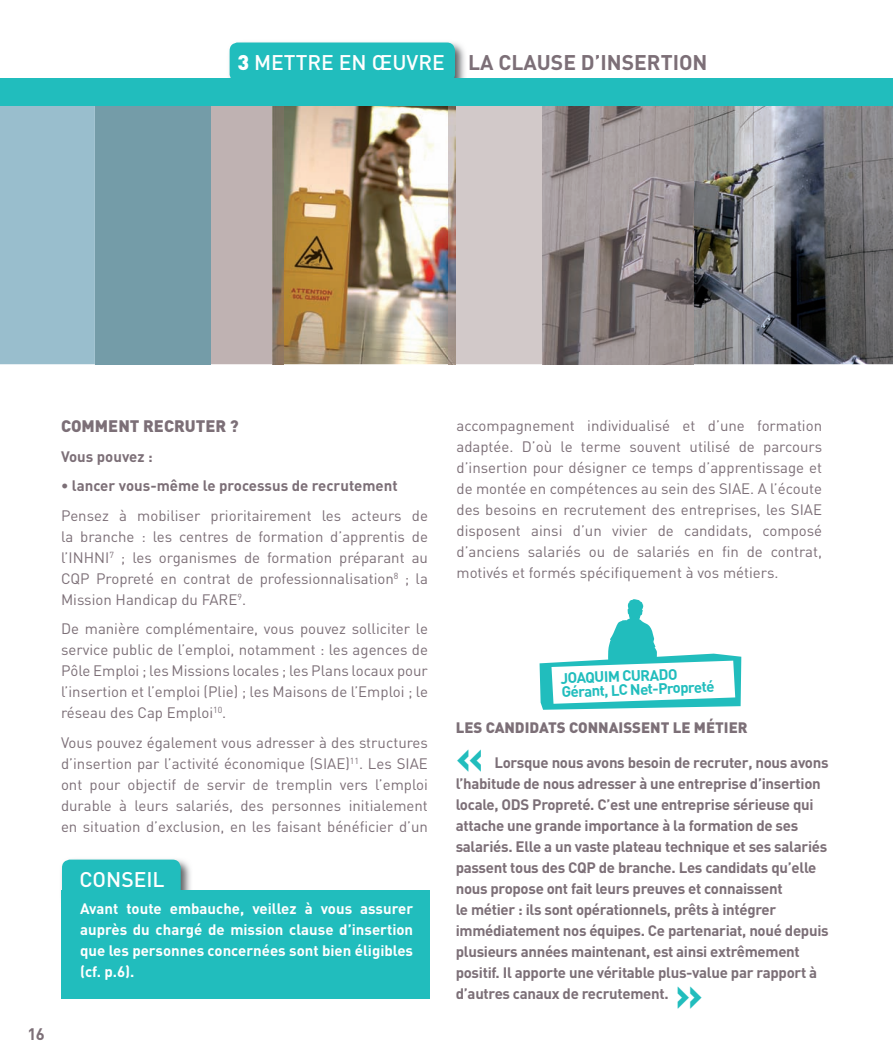
<style>
.page{position:relative;width:893px;height:1063px;background:#fff}
.page>*{position:absolute;margin:0;border:0;box-sizing:border-box;transform-origin:0 0}
.t1{font:700 45px "DIN";color:#21bdbd}
.t2{font:700 21px "DIN";color:#7c6f77}
.t3{font:500 21px "DIN";color:#fff}
.t4{font:900 16.5px "DIN";color:#7c6f77}
.t5{font:700 16.5px "DIN";color:#7c6f77}
.t6{font:15px/21px "DIN";color:#7c6f77;text-align:justify}
.t7{font:700 15px/21px "DIN";letter-spacing:-.02em;color:#7c6f77}
.t8{font:700 15px/21px "DIN";color:#fff;text-align:justify}
.t9{font:700 15px "DIN";color:#7c6f77}
.t10{font:700 15px/13.6px "DIN";color:#21bdbd}
.t11{font:900 15px "DIN";color:#7c6f77}
.s1{font-weight:900;color:#fff}
.s2{font-weight:500;color:#fff}
</style>
<div class="page">
<img style="left:229px;top:42px;width:236px;height:36px">
<div style="left:230px;top:43px;width:225px;height:39px;background:#21bdbd;border-radius:8px"></div>
<img style="left:694px;top:105px;width:199px;height:259px">
<img style="left:284px;top:105px;width:164px;height:259px">
<div style="left:455px;top:105px;width:88px;height:259px;background:#d2c9c9"></div>
<img style="left:543px;top:105px;width:151px;height:259px">
<img style="left:448px;top:105px;width:7px;height:259px">
<div style="left:210px;top:105px;width:63px;height:259px;background:#bfb2b2"></div>
<img style="left:273px;top:105px;width:11px;height:259px">
<div style="left:0;top:105px;width:95px;height:259px;background:#99becd"></div>
<div style="left:95px;top:98px;width:115px;height:266px;background:#749ca8"></div>
<div style="left:0;top:78px;width:893px;height:27px;background:#21bdbd"></div>
<img style="left:61px;top:859px;width:132px;height:52px">
<div style="left:62px;top:860px;width:119px;height:39px;background:#21bdbd;border-radius:8px"></div>
<div style="left:62px;top:891px;width:368px;height:108px;background:#21bdbd"></div>
<svg style="left:540px;top:599px;width:201px;height:111px"></svg>
<h2 class="t2" style="left:237px;top:49px;width:472px"><span class="s1">3</span> <span class="s2">METTRE EN ŒUVRE</span> LA CLAUSE D’INSERTION</h2>
<p class="t4" style="left:61px;top:415px;width:179px">COMMENT RECRUTER ?</p>
<p class="t9" style="left:61px;top:447px;width:93px">Vous pouvez :</p>
<p class="t9" style="left:61px;top:476px;width:338px">• lancer vous-même le processus de recrutement</p>
<p class="t6" style="left:61px;top:505px;width:368px">Pensez à mobiliser prioritairement les acteurs de la branche : les centres de formation d’apprentis de l’INHNI<sup>7</sup> ; les organismes de formation préparant au CQP Propreté en contrat de professionnalisation<sup>8</sup> ; la Mission Handicap du FARE<sup>9</sup>.</p>
<p class="t6" style="left:61px;top:618px;width:368px">De manière complémentaire, vous pouvez solliciter le service public de l’emploi, notamment : les agences de Pôle Emploi ; les Missions locales ; les Plans locaux pour l’insertion et l’emploi (Plie) ; les Maisons de l’Emploi ; le réseau des Cap Emploi<sup>10</sup>.</p>
<p class="t6" style="left:61px;top:732px;width:368px">Vous pouvez également vous adresser à des structures d’insertion par l’activité économique (SIAE)<sup>11</sup>. Les SIAE ont pour objectif de servir de tremplin vers l’emploi durable à leurs salariés, des personnes initialement en situation d’exclusion, en les faisant bénéficier d’un</p>
<h2 class="t3" style="left:79px;top:866px;width:87px">CONSEIL</h2>
<p class="t8" style="left:80px;top:898px;width:335px">Avant toute embauche, veillez à vous assurer auprès du chargé de mission clause d’insertion que les personnes concernées sont bien éligibles (cf. p.6).</p>
<p class="t5" style="left:28px;top:1024px;width:19px">16</p>
<p class="t6" style="left:456px;top:414px;width:367px">accompagnement individualisé et d’une formation adaptée. D’où le terme souvent utilisé de parcours d’insertion pour désigner ce temps d’apprentissage et de montée en compétences au sein des SIAE. A l’écoute des besoins en recrutement des entreprises, les SIAE disposent ainsi d’un vivier de candidats, composé d’anciens salariés ou de salariés en fin de contrat, motivés et formés spécifiquement à vos métiers.</p>
<p class="t10" style="left:560px;top:671px;width:155px;rotate:-2deg">JOAQUIM CURADO<br>Gérant, LC Net-Propreté</p>
<p class="t11" style="left:456px;top:718px;width:293px">LES CANDIDATS CONNAISSENT LE MÉTIER</p>
<h1 class="t1" style="left:456px;top:727px;width:30px">«</h1>
<p class="t7" style="left:456px;top:752px;width:374px;text-indent:39px">Lorsque nous avons besoin de recruter, nous avons l’habitude de nous adresser à une entreprise d’insertion locale, ODS Propreté. C’est une entreprise sérieuse qui attache une grande importance à la formation de ses salariés. Elle a un vaste plateau technique et ses salariés passent tous des CQP de branche. Les candidats qu’elle nous propose ont fait leurs preuves et connaissent<br>le métier : ils sont opérationnels, prêts à intégrer immédiatement nos équipes. Ce partenariat, noué depuis plusieurs années maintenant, est ainsi extrêmement positif. Il apporte une véritable plus-value par rapport à d’autres canaux de recrutement.</p>
<h1 class="t1" style="left:675px;top:964px;width:30px">»</h1>
</div>
